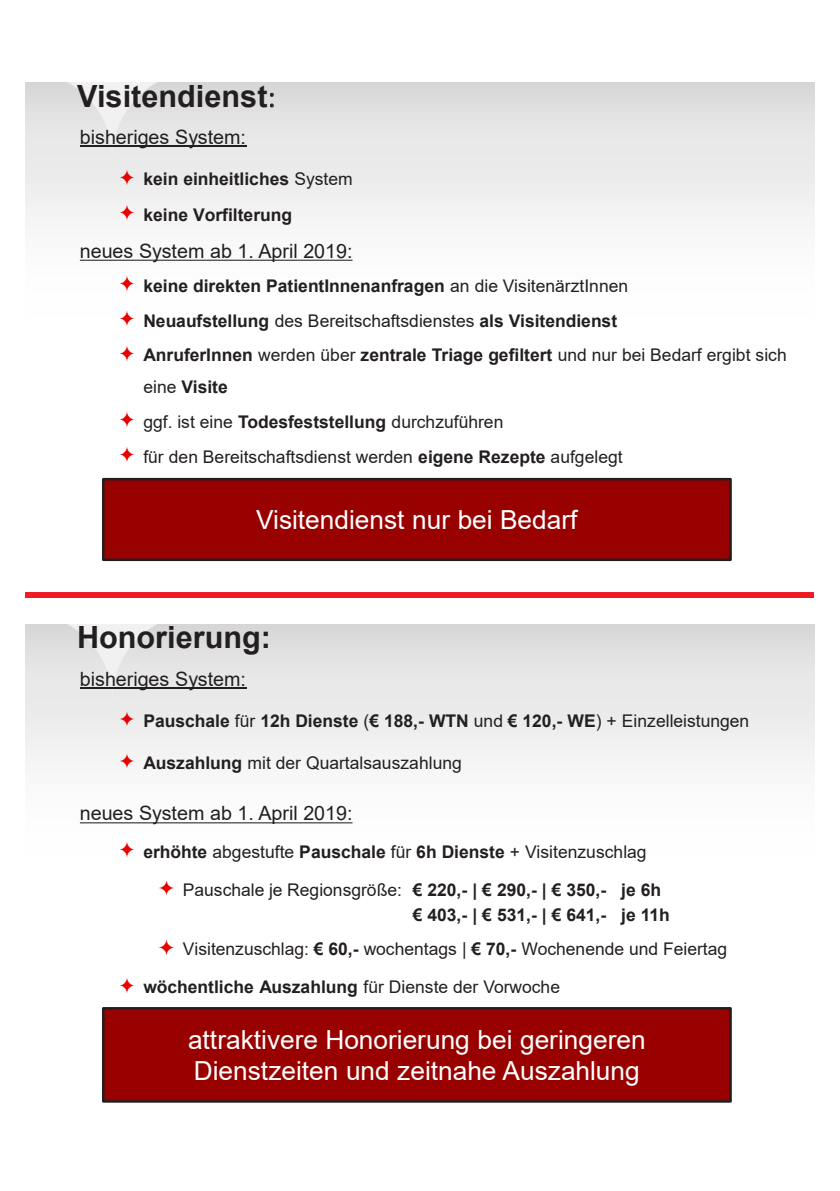
<style>
.page{position:relative;width:840px;height:1191px;background:#fff}
.page>*{position:absolute;margin:0;border:0;box-sizing:border-box;transform-origin:0 0}
.t1{font:700 30.6px "Arial";color:#231f20}
.t2{font:26.2px/31.6px "Arial";color:#fff}
.t3{font:19.6px "Arial";letter-spacing:-.005em;color:#231f20}
.t4{font:17.4px/34.8px "Arial";color:#231f20}
.t5{font:700 17.4px/34.8px "Arial";color:#231f20}
.s1{font-family:"Calibri";font-weight:300}
.s2{font-weight:400}
.s3{font-weight:700}
</style>
<div class="page">
<img style="left:26px;top:83px;width:787px;height:479px">
<div style="left:103px;top:479px;width:627px;height:81px;background:#900"></div>
<div style="left:102px;top:478px;width:629px;height:83px;border:2px solid #231f20"></div>
<hr style="left:80px;top:146px;width:166px;height:1px;background:#231f20">
<img style="left:119px;top:169px;width:16px;height:16px">
<img style="left:119px;top:205px;width:16px;height:16px">
<svg style="left:80px;top:260px;width:272px;height:1px"></svg>
<img style="left:119px;top:276px;width:16px;height:16px">
<img style="left:119px;top:311px;width:16px;height:16px">
<img style="left:119px;top:345px;width:16px;height:16px">
<img style="left:119px;top:412px;width:16px;height:16px">
<img style="left:119px;top:447px;width:16px;height:15px">
<svg style="left:269px;top:92px;width:5px;height:17px"></svg>
<img style="left:26px;top:624px;width:787px;height:479px">
<div style="left:103px;top:1008px;width:627px;height:93px;background:#900"></div>
<div style="left:102px;top:1007px;width:629px;height:95px;border:2px solid #231f20"></div>
<hr style="left:80px;top:687px;width:166px;height:1px;background:#231f20">
<img style="left:119px;top:711px;width:16px;height:16px">
<img style="left:119px;top:753px;width:16px;height:16px">
<svg style="left:80px;top:822px;width:272px;height:1px"></svg>
<img style="left:119px;top:842px;width:16px;height:15px">
<img style="left:159px;top:880px;width:15px;height:16px">
<img style="left:159px;top:939px;width:15px;height:16px">
<img style="left:119px;top:977px;width:16px;height:16px">
<div style="left:26px;top:592px;width:787px;height:6px;background:#ee1c25"></div>
<p class="t1" style="left:77px;top:74px;width:200px">Visitendienst<span class="s1">:</span></p>
<p class="t3" style="left:80px;top:124px;width:168px">bisheriges System:</p>
<p class="t5" style="left:143px;top:162px;width:211px;line-height:35.4px">kein einheitliches <span class="s2">System </span>keine Vorfilterung</p>
<p class="t3" style="left:80px;top:237px;width:274px">neues System ab 1. April 2019:</p>
<p class="t5" style="left:143px;top:268px;width:644px">keine direkten PatientInnenanfragen <span class="s2">an die VisitenärztInnen<br></span>Neuaufstellung <span class="s2">des Bereitschaftsdienstes</span> als Visitendienst<br>AnruferInnen <span class="s2">werden über</span> zentrale Triage gefiltert <span class="s2">und nur bei Bedarf ergibt sich</span></p>
<p class="t4" style="left:143px;top:369px;width:480px">eine <span class="s3">Visite<br></span>ggf. ist eine <span class="s3">Todesfeststellung</span> durchzuführen<br>für den Bereitschaftsdienst werden <span class="s3">eigene Rezepte</span> aufgelegt</p>
<p class="t2" style="left:256px;top:504px;width:322px">Visitendienst nur bei Bedarf</p>
<p class="t1" style="left:77px;top:616px;width:195px">Honorierung:</p>
<p class="t3" style="left:80px;top:665px;width:168px">bisheriges System:</p>
<p class="t5" style="left:143px;top:703px;width:607px">Pauschale <span class="s2">für</span> 12h Dienste <span class="s2">(</span>€ 188,- WTN <span class="s2">und</span> € 120,- WE<span class="s2">) + Einzelleistungen</span></p>
<p class="t4" style="left:143px;top:745px;width:320px"><span class="s3">Auszahlung</span> mit der Quartalsauszahlung</p>
<p class="t3" style="left:80px;top:800px;width:274px">neues System ab 1. April 2019:</p>
<p class="t4" style="left:183px;top:832px;width:479px;line-height:38px;text-indent:-39px"><span class="s3">erhöhte</span> abgestufte <span class="s3">Pauschale</span> für <span class="s3">6h Dienste</span> + Visitenzuschlag<br>Pauschale je Regionsgröße: <span class="s3">€ 220,- | € 290,- | € 350,- je 6h</span></p>
<p class="t4" style="left:183px;top:897px;width:545px;line-height:34.2px;text-indent:230px"><span class="s3">€ 403,- | € 531,- | € 641,- je 11h<br></span>Visitenzuschlag: <span class="s3">€ 60,-</span> wochentags | <span class="s3">€ 70,-</span> Wochenende und Feiertag</p>
<p class="t5" style="left:143px;top:969px;width:418px">wöchentliche Auszahlung <span class="s2">für Dienste der Vorwoche</span></p>
<p class="t2" style="left:188px;top:1023px;width:459px">attraktivere Honorierung bei geringeren<br>Dienstzeiten und zeitnahe Auszahlung</p>
</div>
